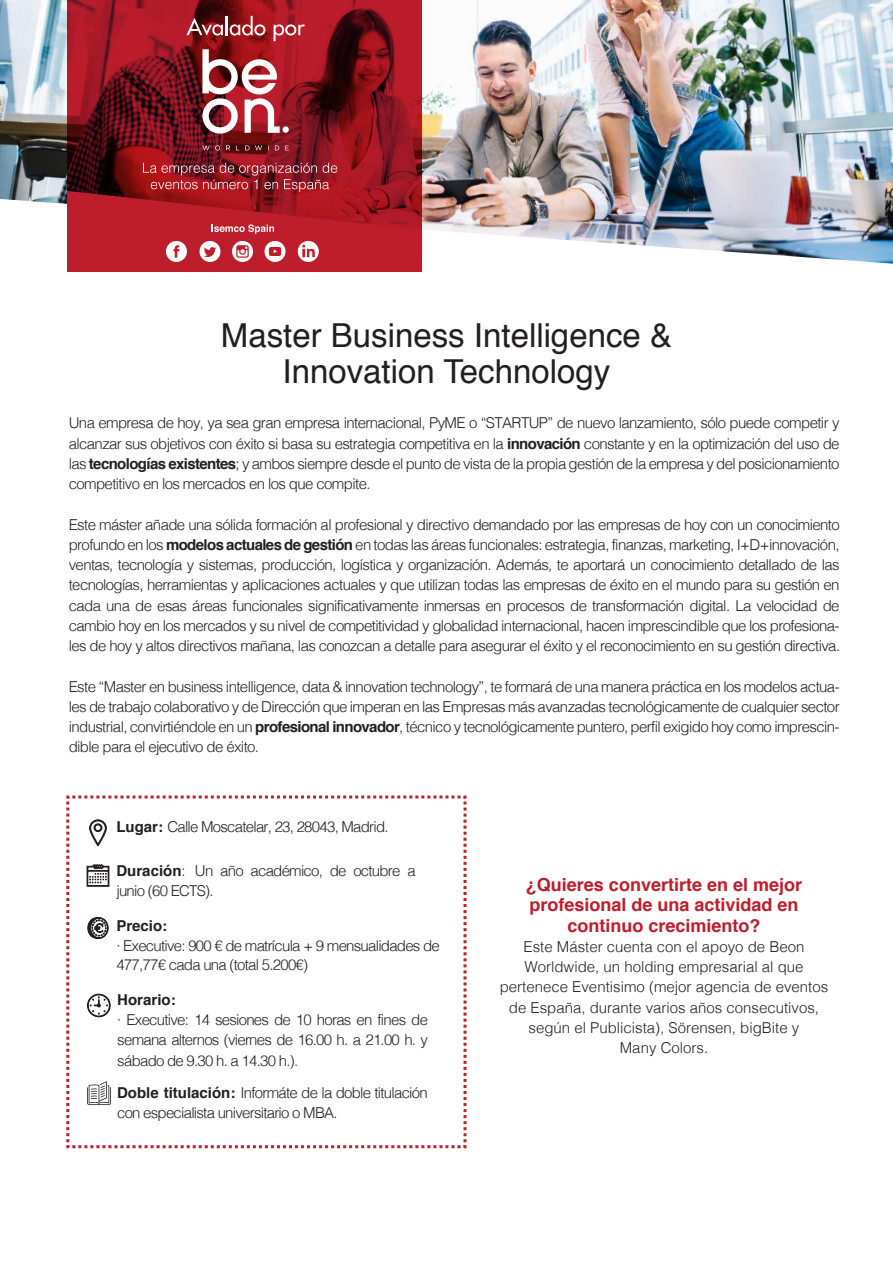
<style>
.page{position:relative;width:893px;height:1263px;background:#fff}
.page>*{position:absolute;margin:0;border:0;box-sizing:border-box;transform-origin:0 0}
.t1{font:33px/36px "Helvetica";color:#231f20;text-align:center}
.t2{font:700 18px/20.2px "Helvetica";color:#be1d2c;text-align:center}
.t3{font:300 15px/20.2px "Helvetica";letter-spacing:-.04em;color:#231f20;text-align:justify}
.t4{font:300 15px/20.2px "Helvetica";color:#231f20;text-align:center}
.t5{font:700 15px "Helvetica";color:#231f20}
.s1{font-weight:700}
</style>
<div class="page">
<img style="left:0;top:0;width:893px;height:264px">
<svg style="left:67px;top:0;width:355px;height:163px;background:#85131e"></svg>
<svg style="left:66px;top:795px;width:401px;height:354px"></svg>
<svg style="left:186px;top:16px;width:79px;height:20px"></svg>
<svg style="left:274px;top:24px;width:31px;height:17px"></svg>
<svg style="left:202px;top:145px;width:18px;height:6px"></svg>
<svg style="left:202px;top:49px;width:78px;height:86px"></svg>
<div style="left:283px;top:126px;width:6px;height:7px;background:#fff;border-radius:50%"></div>
<svg style="left:226px;top:145px;width:4px;height:5px"></svg>
<svg style="left:245px;top:145px;width:17px;height:5px"></svg>
<svg style="left:275px;top:145px;width:4px;height:5px"></svg>
<svg style="left:285px;top:145px;width:4px;height:5px"></svg>
<svg style="left:236px;top:145px;width:3px;height:5px"></svg>
<svg style="left:67px;top:163px;width:355px;height:109px;background:#ad2631"></svg>
<h1 class="t1" style="left:221px;top:319px;width:453px">Master Business Intelligence &amp;<br>Innovation Technology</h1>
<p class="t3" style="left:69px;top:412px;width:772px">Una empresa de hoy, ya sea gran empresa internacional, PyME o “STARTUP” de nuevo lanzamiento, sólo puede competir y alcanzar sus objetivos con éxito si basa su estrategia competitiva en la <span class="s1">innovación</span> constante y en la optimización del uso de las <span class="s1">tecnologías existentes</span>; y ambos siempre desde el punto de vista de la propia gestión de la empresa y del posicionamiento competitivo en los mercados en los que compite.</p>
<p class="t3" style="left:69px;top:513px;width:773px">Este máster añade una sólida formación al profesional y directivo demandado por las empresas de hoy con un conocimiento profundo en los <span class="s1">modelos actuales de gestión</span> en todas las áreas funcionales: estrategia, finanzas, marketing, I+D+innovación, ventas, tecnología y sistemas, producción, logística y organización. Además, te aportará un conocimiento detallado de las tecnologías, herramientas y aplicaciones actuales y que utilizan todas las empresas de éxito en el mundo para su gestión en cada una de esas áreas funcionales significativamente inmersas en procesos de transformación digital. La velocidad de cambio hoy en los mercados y su nivel de competitividad y globalidad internacional, hacen imprescindible que los profesiona&shy;les de hoy y altos directivos mañana, las conozcan a detalle para asegurar el éxito y el reconocimiento en su gestión directiva.</p>
<p class="t3" style="left:69px;top:675px;width:772px">Este “Master en business intelligence, data &amp; innovation technology”, te formará de una manera práctica en los modelos actua&shy;les de trabajo colaborativo y de Dirección que imperan en las Empresas más avanzadas tecnológicamente de cualquier sector industrial, convirtiéndole en un <span class="s1">profesional innovador</span>, técnico y tecnológicamente puntero, perfil exigido hoy como imprescin&shy;dible para el ejecutivo de éxito.</p>
<p class="t3" style="left:116px;top:816px;width:274px"><span class="s1">Lugar:</span> Calle Moscatelar, 23, 28043, Madrid.</p>
<p class="t3" style="left:116px;top:859px;width:301px"><span class="s1">Duración</span>: Un año académico, de octubre a junio (60 ECTS).</p>
<p class="t5" style="left:116px;top:914px;width:52px">Precio:</p>
<p class="t3" style="left:116px;top:935px;width:325px;line-height:19.5px">· Executive: 900 € de matrícula + 9 mensualidades de<br>477,77€ cada una (total 5.200€)</p>
<p class="t5" style="left:117px;top:987px;width:60px">Horario:</p>
<p class="t3" style="left:117px;top:1009px;width:312px">· Executive: 14 sesiones de 10 horas en fines de semana alternos (viernes de 16.00 h. a 21.00 h. y sábado de 9.30 h. a 14.30 h.).</p>
<p class="t3" style="left:117px;top:1081px;width:312px"><span class="s1">Doble titulación:</span> Informáte de la doble titulación con especialista universitario o MBA.</p>
<p class="t2" style="left:526px;top:875px;width:278px">¿Quieres convertirte en el mejor profesional de una actividad en continuo crecimiento?</p>
<p class="t4" style="left:500px;top:935px;width:330px">Este Máster cuenta con el apoyo de Beon Worldwide, un holding empresarial al que pertenece Eventisimo (mejor agencia de eventos de España, durante varios años consecutivos, según el Publicista), Sörensen, bigBite y<br>Many Colors.</p>
</div>
